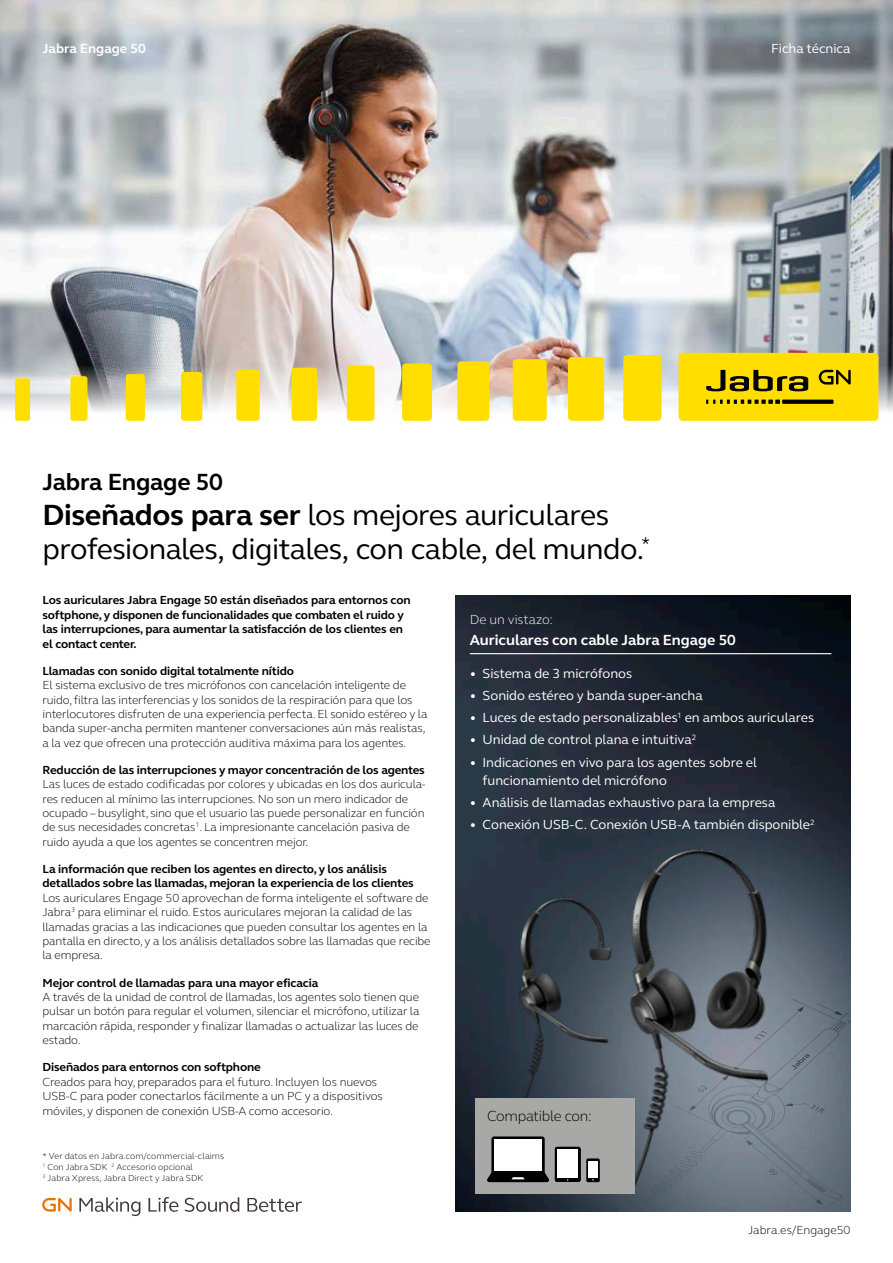
<style>
.page{position:relative;width:893px;height:1263px;background:#fff}
.page>*{position:absolute;margin:0;border:0;box-sizing:border-box;transform-origin:0 0}
.t1{font:30px/34.5px "GN Elliot";letter-spacing:-.02em;color:#000}
.t2{font:700 24px "GN Elliot";letter-spacing:-.015em;color:#000}
.t3{font:700 15px "GN Elliot";letter-spacing:-.005em;color:#fff}
.t4{font:300 15px "GN Elliot";letter-spacing:-.02em;color:#000}
.t5{font:13.5px/18px "GN Elliot";letter-spacing:-.005em;color:#fff}
.t6{font:700 13.5px "GN Elliot";color:#fff}
.t7{font:300 13.5px "GN Elliot";letter-spacing:-.005em;color:#fff}
.t8{font:300 12px/14.4px "GN Elliot";letter-spacing:-.01em;color:#000}
.t9{font:700 12px/14.4px "GN Elliot";letter-spacing:-.01em;color:#000}
.t10{font:300 9px/10.8px "GN Elliot";letter-spacing:.01em;color:#000}
.s1{font-weight:700}
</style>
<div class="page">
<img style="left:0;top:0;width:893px;height:420px">
<img style="left:455px;top:595px;width:395px;height:617px">
<svg style="left:817px;top:999px;width:33px;height:187px;background:#64707c"></svg>
<img style="left:474px;top:892px;width:89px;height:223px">
<img style="left:563px;top:839px;width:254px;height:351px">
<div style="left:475px;top:1098px;width:159px;height:96px;background:#a8a8a6"></div>
<svg style="left:42px;top:1198px;width:30px;height:13px"></svg>
<svg style="left:79px;top:1197px;width:61px;height:19px"></svg>
<svg style="left:148px;top:1197px;width:30px;height:15px"></svg>
<svg style="left:185px;top:1197px;width:54px;height:15px"></svg>
<svg style="left:247px;top:1198px;width:55px;height:14px"></svg>
<hr style="left:470px;top:653px;width:361px;height:1px;background:#fff">
<div style="left:15px;top:378px;width:15px;height:43px;background:#ffde00;border-radius:3px"></div>
<div style="left:70px;top:376px;width:17px;height:45px;background:#ffde00;border-radius:3px"></div>
<div style="left:126px;top:374px;width:19px;height:47px;background:#ffde00;border-radius:3px"></div>
<div style="left:181px;top:372px;width:21px;height:49px;background:#ffde00;border-radius:3px"></div>
<div style="left:236px;top:370px;width:24px;height:51px;background:#ffde00;border-radius:3px"></div>
<div style="left:292px;top:368px;width:25px;height:53px;background:#ffde00;border-radius:3px"></div>
<div style="left:347px;top:366px;width:27px;height:55px;background:#ffde00;border-radius:3px"></div>
<div style="left:402px;top:363px;width:30px;height:58px;background:#ffde00;border-radius:4px"></div>
<div style="left:457px;top:361px;width:32px;height:60px;background:#ffde00;border-radius:4px"></div>
<div style="left:513px;top:359px;width:34px;height:62px;background:#ffde00;border-radius:4px"></div>
<div style="left:568px;top:357px;width:36px;height:64px;background:#ffde00;border-radius:4px"></div>
<div style="left:623px;top:355px;width:38px;height:66px;background:#ffde00;border-radius:4px"></div>
<div style="left:679px;top:353px;width:199px;height:68px;background:#ffde00;border-radius:4px"></div>
<svg style="left:706px;top:370px;width:102px;height:21px"></svg>
<svg style="left:706px;top:400px;width:74px;height:4px"></svg>
<svg style="left:782px;top:400px;width:51px;height:4px"></svg>
<svg style="left:819px;top:370px;width:32px;height:14px"></svg>
<svg style="left:587px;top:1159px;width:12px;height:23px"></svg>
<div style="left:588px;top:1162px;width:10px;height:16px;background:#fff"></div>
<div style="left:492px;top:1137px;width:52px;height:38px;background:#000;border-radius:2px"></div>
<div style="left:494px;top:1139px;width:48px;height:32px;background:#fff"></div>
<svg style="left:487px;top:1172px;width:62px;height:10px"></svg>
<svg style="left:555px;top:1147px;width:26px;height:35px"></svg>
<div style="left:558px;top:1150px;width:20px;height:28px;background:#fff"></div>
<p class="t6" style="left:43px;top:39px;width:105px">Jabra Engage 50</p>
<p class="t5" style="left:771px;top:39px;width:81px">Ficha técnica</p>
<h2 class="t2" style="left:43px;top:466px;width:182px">Jabra Engage 50</h2>
<h1 class="t1" style="left:43px;top:497px;width:609px"><span class="s1">Diseñados para ser</span> los mejores auriculares profesionales, digitales, con cable, del mundo.<sup>*</sup></h1>
<p class="t9" style="left:43px;top:593px;width:370px">Los auriculares Jabra Engage 50 están diseñados para entornos con softphone, y disponen de funcionalidades que combaten el ruido y las interrupciones, para aumentar la satisfacción de los clientes en el contact center.</p>
<p class="t9" style="left:43px;top:663px;width:253px">Llamadas con sonido digital totalmente nítido</p>
<p class="t8" style="left:43px;top:677px;width:386px">El sistema exclusivo de tres micrófonos con cancelación inteligente de ruido, filtra las interferencias y los sonidos de la respiración para que los interlocutores disfruten de una experiencia perfecta. El sonido estéreo y la banda super-ancha permiten mantener conversaciones aún más realistas, a la vez que ofrecen una protección auditiva máxima para los agentes.</p>
<p class="t9" style="left:43px;top:762px;width:384px">Reducción de las interrupciones y mayor concentración de los agentes</p>
<p class="t8" style="left:43px;top:777px;width:385px">Las luces de estado codificadas por colores y ubicadas en los dos auricula&shy;res reducen al mínimo las interrupciones. No son un mero indicador de ocupado – busylight, sino que el usuario las puede personalizar en función de sus necesidades concretas<sup>1</sup>. La impresionante cancelación pasiva de ruido ayuda a que los agentes se concentren mejor.</p>
<p class="t9" style="left:43px;top:862px;width:373px">La información que reciben los agentes en directo, y los análisis detallados sobre las llamadas, mejoran la experiencia de los clientes</p>
<p class="t8" style="left:43px;top:890px;width:390px">Los auriculares Engage 50 aprovechan de forma inteligente el software de Jabra<sup>3</sup> para eliminar el ruido. Estos auriculares mejoran la calidad de las llamadas gracias a las indicaciones que pueden consultar los agentes en la pantalla en directo, y a los análisis detallados sobre las llamadas que recibe la empresa.</p>
<p class="t9" style="left:43px;top:975px;width:277px">Mejor control de llamadas para una mayor eficacia</p>
<p class="t8" style="left:43px;top:989px;width:378px;text-align:justify">A través de la unidad de control de llamadas, los agentes solo tienen que pulsar un botón para regular el volumen, silenciar el micrófono, utilizar la marcación rápida, responder y finalizar llamadas o actualizar las luces de estado.</p>
<p class="t9" style="left:43px;top:1060px;width:220px">Diseñados para entornos con softphone</p>
<p class="t8" style="left:43px;top:1074px;width:342px">Creados para hoy, preparados para el futuro. Incluyen los nuevos<br>USB-C para poder conectarlos fácilmente a un PC y a dispositivos móviles, y disponen de conexión USB-A como accesorio.</p>
<p class="t7" style="left:470px;top:610px;width:85px">De un vistazo:</p>
<p class="t3" style="left:470px;top:629px;width:267px">Auriculares con cable Jabra Engage 50</p>
<p class="t5" style="left:470px;top:664px;width:164px">• Sistema de 3 micrófonos</p>
<p class="t5" style="left:470px;top:686px;width:234px">• Sonido estéreo y banda super-ancha</p>
<p class="t5" style="left:470px;top:708px;width:346px">• Luces de estado personalizables<sup>1</sup> en ambos auriculares</p>
<p class="t5" style="left:470px;top:730px;width:228px">• Unidad de control plana e intuitiva<sup>2</sup></p>
<p class="t5" style="left:483px;top:753px;width:276px;text-indent:-13px">• Indicaciones en vivo para los agentes sobre el funcionamiento del micrófono</p>
<p class="t5" style="left:470px;top:793px;width:307px">• Análisis de llamadas exhaustivo para la empresa</p>
<p class="t5" style="left:470px;top:815px;width:346px">• Conexión USB-C. Conexión USB-A también disponible<sup>2</sup></p>
<p class="t4" style="left:487px;top:1106px;width:106px">Compatible con:</p>
<p class="t10" style="left:43px;top:1150px;width:183px">* Ver datos en Jabra.com/commercial-claims<br><sup>1</sup> Con Jabra SDK <sup>2</sup> Accesorio opcional<br><sup>3</sup> Jabra Xpress, Jabra Direct y Jabra SDK</p>
<p class="t8" style="left:748px;top:1222px;width:104px">Jabra.es/Engage50</p>
</div>
